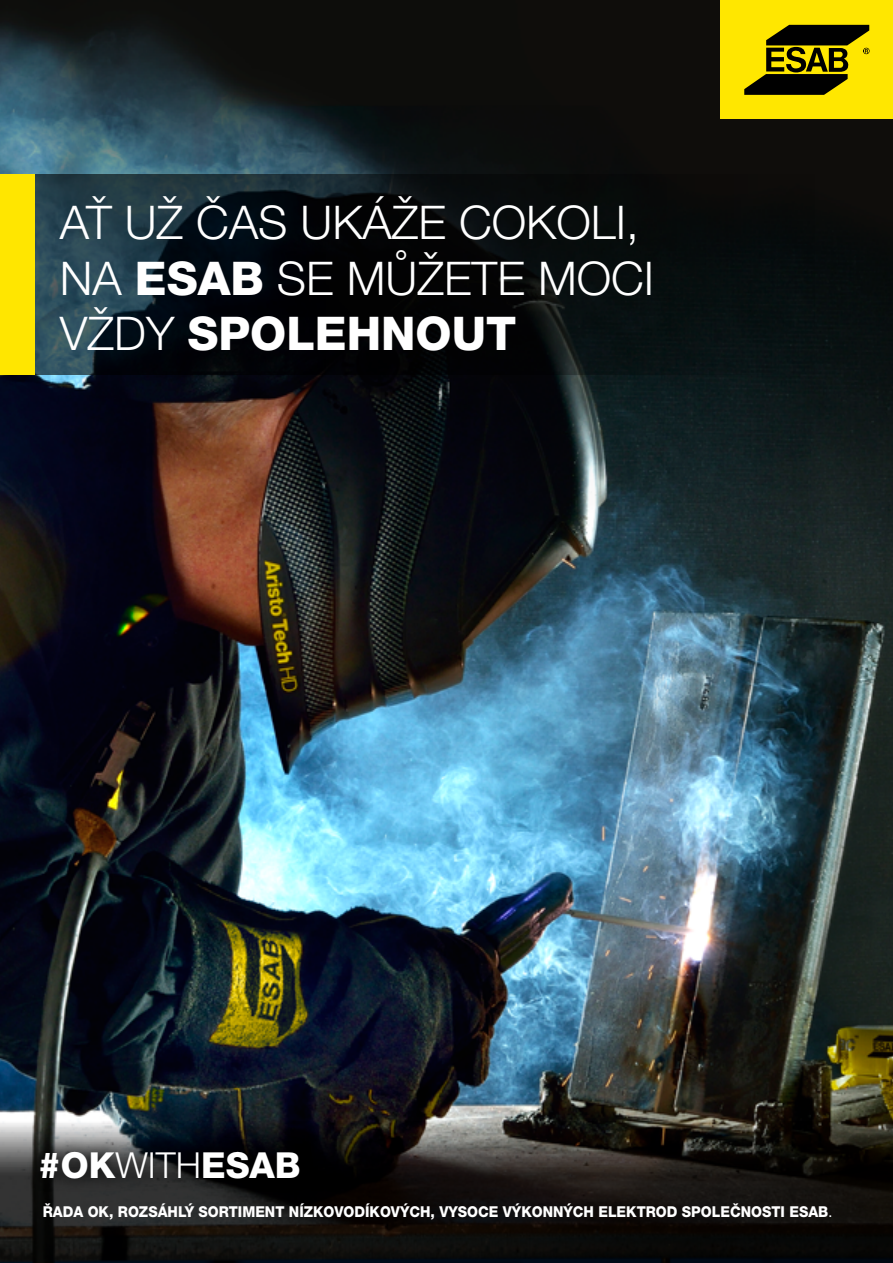
<style>
.page{position:relative;width:893px;height:1263px;background:#fff}
.page>*{position:absolute;margin:0;border:0;box-sizing:border-box;transform-origin:0 0}
.t1{font:300 46.5px/55.5px "Helvetica Neue LT Pro";color:#fff}
.t2{font:800 35.85px "Helvetica Neue LT Pro";color:#fff}
.t3{font:800 15px "Helvetica Neue LT Pro";color:#fff;scale:.94 1}
.s1{font-weight:800}
.s2{font-weight:300}
.s3{font-weight:400}
</style>
<div class="page">
<img style="left:0;top:0;width:893px;height:1064px">
<div style="left:720px;top:1px;width:173px;height:117px;background:#ffe700"></div>
<svg style="left:744px;top:25px;width:125px;height:70px"></svg>
<svg style="left:34px;top:174px;width:850px;height:201px;background:#0b1315"></svg>
<div style="left:0;top:174px;width:34px;height:201px;background:#ffe600"></div>
<svg style="left:0;top:1064px;width:893px;height:199px;background:#212221"></svg>
<div style="left:26px;top:1136px;width:288px;height:57px;background:#000;opacity:.98"></div>
<h1 class="t1" style="left:60px;top:194px;width:596px">AŤ UŽ ČAS UKÁŽE COKOLI,<br>NA <span class="s1">ESAB</span> SE MŮŽETE MOCI<br>VŽDY <span class="s1">SPOLEHNOUT</span></h1>
<h2 class="t2" style="left:38px;top:1144px;width:264px">#OK<span class="s2">WITH</span>ESAB</h2>
<p class="t3" style="left:43px;top:1203px;width:842px">ŘADA OK, ROZSÁHLÝ SORTIMENT NÍZKOVODÍKOVÝCH, VYSOCE VÝKONNÝCH ELEKTROD SPOLEČNOSTI ESAB<span class="s3">.</span></p>
</div>
